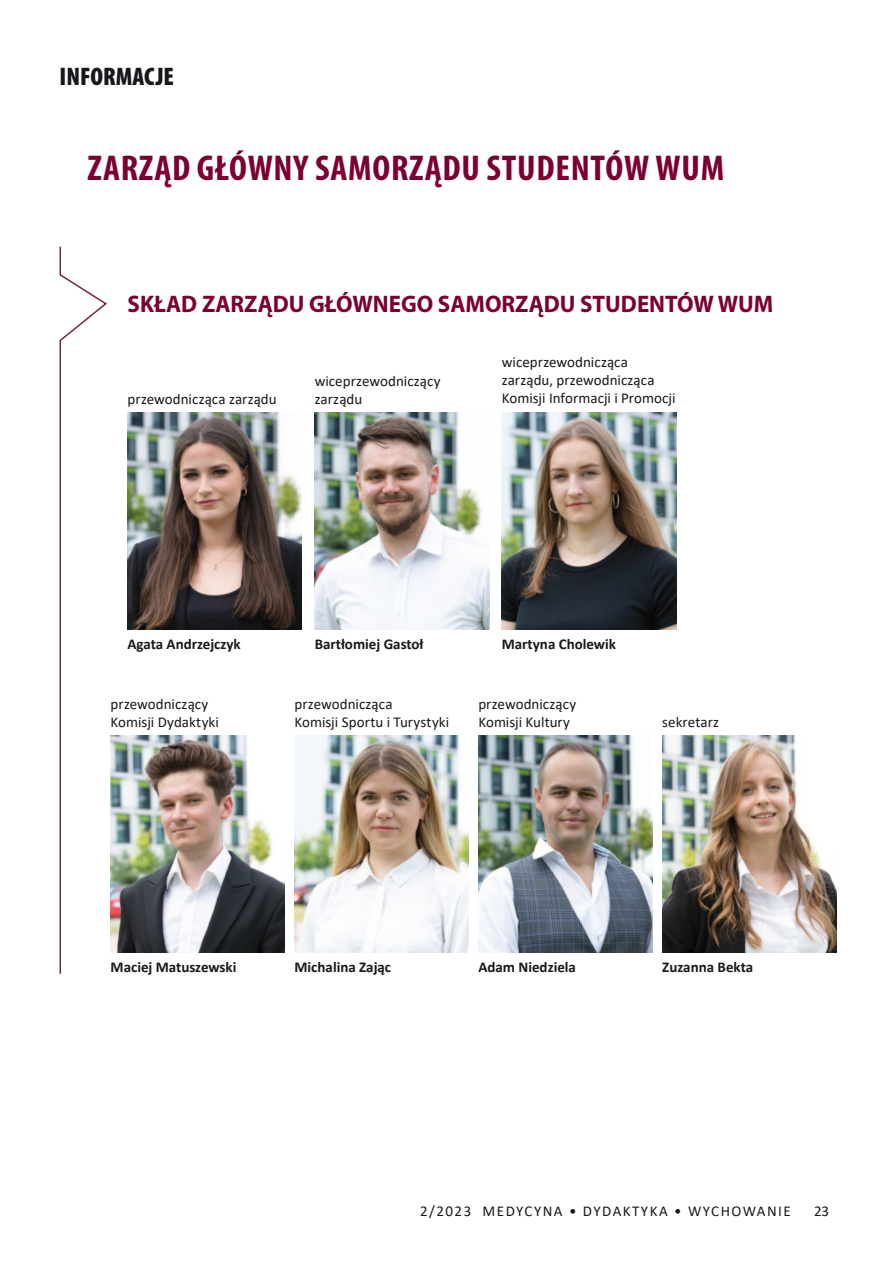
<style>
.page{position:relative;width:893px;height:1263px;background:#fff}
.page>*{position:absolute;margin:0;border:0;box-sizing:border-box;transform-origin:0 0}
.t1{font:700 condensed 36px "Myriad Pro";letter-spacing:.02em;color:#7b0032}
.t2{font:900 condensed 25.5px "Myriad Pro";color:#1a171c}
.t3{font:700 24px "Myriad Pro";color:#7b0032;scale:.96 1}
.t4{font:15px/18px "Calibri";letter-spacing:.005em;color:#1a171c}
.t5{font:700 15px "Calibri";color:#1a171c}
.t6{font:15px "Calibri";letter-spacing:.1em;color:#1a171c}
</style>
<div class="page">
<img style="left:315px;top:412px;width:174px;height:217px">
<img style="left:294px;top:736px;width:175px;height:216px">
<img style="left:502px;top:412px;width:174px;height:217px">
<img style="left:478px;top:736px;width:175px;height:216px">
<img style="left:662px;top:736px;width:175px;height:216px">
<img style="left:128px;top:412px;width:174px;height:217px">
<img style="left:111px;top:736px;width:174px;height:216px">
<svg style="left:59px;top:246px;width:48px;height:728px"></svg>
<h2 class="t2" style="left:60px;top:60px;width:116px">INFORMACJE</h2>
<h1 class="t1" style="left:88px;top:146px;width:638px">ZARZĄD GŁÓWNY SAMORZĄDU STUDENTÓW WUM</h1>
<h3 class="t3" style="left:128px;top:289px;width:674px">SKŁAD ZARZĄDU GŁÓWNEGO SAMORZĄDU STUDENTÓW WUM</h3>
<p class="t4" style="left:128px;top:389px;width:151px">przewodnicząca zarządu</p>
<p class="t4" style="left:315px;top:372px;width:127px">wiceprzewodniczący zarządu</p>
<p class="t4" style="left:502px;top:353px;width:175px">wiceprzewodnicząca zarządu, przewodnicząca<br>Komisji Informacji i Promocji</p>
<p class="t5" style="left:128px;top:633px;width:115px">Agata Andrzejczyk</p>
<p class="t4" style="left:111px;top:694px;width:110px">przewodniczący<br>Komisji Dydaktyki</p>
<p class="t5" style="left:315px;top:633px;width:110px">Bartłomiej Gastoł</p>
<p class="t4" style="left:294px;top:694px;width:156px">przewodnicząca<br>Komisji Sportu i Turystyki</p>
<p class="t5" style="left:502px;top:633px;width:116px">Martyna Cholewik</p>
<p class="t4" style="left:478px;top:695px;width:99px">przewodniczący<br>Komisji Kultury</p>
<p class="t4" style="left:662px;top:712px;width:58px">sekretarz</p>
<p class="t5" style="left:111px;top:957px;width:127px">Maciej Matuszewski</p>
<p class="t5" style="left:294px;top:957px;width:98px">Michalina Zając</p>
<p class="t5" style="left:478px;top:957px;width:99px">Adam Niedziela</p>
<p class="t5" style="left:662px;top:957px;width:92px">Zuzanna Bekta</p>
<p class="t6" style="left:420px;top:1201px;width:372px">2/2023 MEDYCYNA • DYDAKTYKA • WYCHOWANIE</p>
<p class="t4" style="left:814px;top:1202px;width:17px">23</p>
</div>
